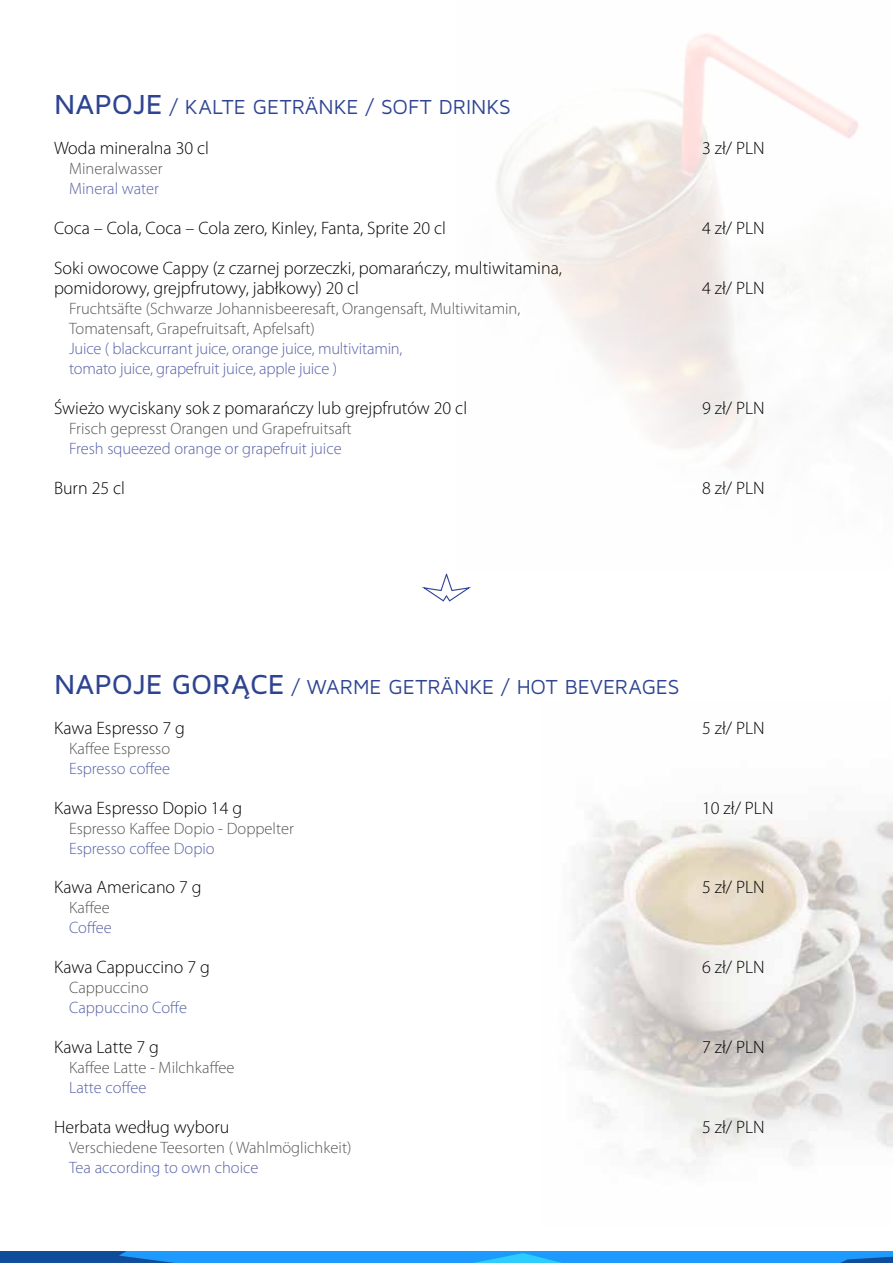
<style>
.page{position:relative;width:893px;height:1263px;background:#fff}
.page>*{position:absolute;margin:0;border:0;box-sizing:border-box;transform-origin:0 0}
.t1{font:21px "Maven Pro";color:#2e4492}
.t2{font:300 18px/20px "Myriad Pro";color:#000}
.t3{font:300 16.5px/20px "Myriad Pro";color:#575756}
.t4{font:300 16.5px/20px "Myriad Pro";color:#5661a7}
.s1{font-weight:500;font-size:28.5px}
</style>
<div class="page">
<img style="left:575px;top:818px;width:318px;height:347px">
<div style="left:0;top:1251px;width:893px;height:12px;background:#0f4d9a"></div>
<svg style="left:119px;top:1251px;width:774px;height:12px;background:#1d98f9"></svg>
<svg style="left:422px;top:573px;width:49px;height:29px"></svg>
<p class="t1" style="left:54px;top:94px;width:458px"><span class="s1">NAPOJE</span> / KALTE GETRÄNKE / SOFT DRINKS</p>
<p class="t2" style="left:54px;top:138px;width:157px">Woda mineralna 30 cl</p>
<p class="t2" style="left:702px;top:138px;width:64px">3 zł/ PLN</p>
<p class="t3" style="left:69px;top:158px;width:95px">Mineralwasser</p>
<p class="t4" style="left:69px;top:178px;width:92px">Mineral water</p>
<p class="t2" style="left:54px;top:218px;width:394px">Coca – Cola, Coca – Cola zero, Kinley, Fanta, Sprite 20 cl</p>
<p class="t2" style="left:702px;top:218px;width:64px">4 zł/ PLN</p>
<p class="t2" style="left:54px;top:258px;width:509px">Soki owocowe Cappy (z czarnej porzeczki, pomarańczy, multiwitamina, pomidorowy, grejpfrutowy, jabłkowy) 20 cl</p>
<p class="t2" style="left:702px;top:278px;width:64px">4 zł/ PLN</p>
<p class="t3" style="left:69px;top:298px;width:453px">Fruchtsäfte (Schwarze Johannisbeeresaft, Orangensaft, Multiwitamin,<br>Tomatensaft, Grapefruitsaft, Apfelsaft)</p>
<p class="t4" style="left:69px;top:338px;width:335px">Juice ( blackcurrant juice, orange juice, multivitamin, tomato juice, grapefruit juice, apple juice )</p>
<p class="t2" style="left:54px;top:398px;width:415px">Świeżo wyciskany sok z pomarańczy lub grejpfrutów 20 cl</p>
<p class="t2" style="left:702px;top:398px;width:64px">9 zł/ PLN</p>
<p class="t3" style="left:69px;top:418px;width:284px">Frisch gepresst Orangen und Grapefruitsaft</p>
<p class="t4" style="left:69px;top:438px;width:274px">Fresh squeezed orange or grapefruit juice</p>
<p class="t2" style="left:54px;top:477px;width:73px">Burn 25 cl</p>
<p class="t2" style="left:702px;top:477px;width:64px">8 zł/ PLN</p>
<p class="t1" style="left:54px;top:673px;width:627px"><span class="s1">NAPOJE GORĄCE</span> / WARME GETRÄNKE / HOT BEVERAGES</p>
<p class="t2" style="left:54px;top:717px;width:132px">Kawa Espresso 7 g</p>
<p class="t2" style="left:702px;top:717px;width:64px">5 zł/ PLN</p>
<p class="t3" style="left:69px;top:738px;width:103px">Kaffee Espresso</p>
<p class="t4" style="left:69px;top:758px;width:103px">Espresso coffee</p>
<p class="t2" style="left:54px;top:797px;width:190px">Kawa Espresso Dopio 14 g</p>
<p class="t2" style="left:702px;top:797px;width:73px">10 zł/ PLN</p>
<p class="t3" style="left:69px;top:818px;width:226px">Espresso Kaffee Dopio - Doppelter</p>
<p class="t4" style="left:69px;top:838px;width:147px">Espresso coffee Dopio</p>
<p class="t2" style="left:54px;top:877px;width:149px">Kawa Americano 7 g</p>
<p class="t2" style="left:702px;top:877px;width:64px">5 zł/ PLN</p>
<p class="t3" style="left:69px;top:898px;width:42px">Kaffee</p>
<p class="t4" style="left:69px;top:918px;width:44px">Coffee</p>
<p class="t2" style="left:54px;top:957px;width:157px">Kawa Cappuccino 7 g</p>
<p class="t2" style="left:702px;top:957px;width:64px">6 zł/ PLN</p>
<p class="t3" style="left:69px;top:978px;width:81px">Cappuccino</p>
<p class="t4" style="left:69px;top:998px;width:119px">Cappuccino Coffe</p>
<p class="t2" style="left:54px;top:1037px;width:107px">Kawa Latte 7 g</p>
<p class="t2" style="left:702px;top:1037px;width:64px">7 zł/ PLN</p>
<p class="t3" style="left:69px;top:1058px;width:167px">Kaffee Latte - Milchkaffee</p>
<p class="t4" style="left:69px;top:1078px;width:79px">Latte coffee</p>
<p class="t2" style="left:54px;top:1117px;width:177px">Herbata według wyboru</p>
<p class="t2" style="left:702px;top:1117px;width:64px">5 zł/ PLN</p>
<p class="t3" style="left:69px;top:1138px;width:284px">Verschiedene Teesorten ( Wahlmöglichkeit)</p>
<p class="t4" style="left:69px;top:1158px;width:191px">Tea according to own choice</p>
</div>
